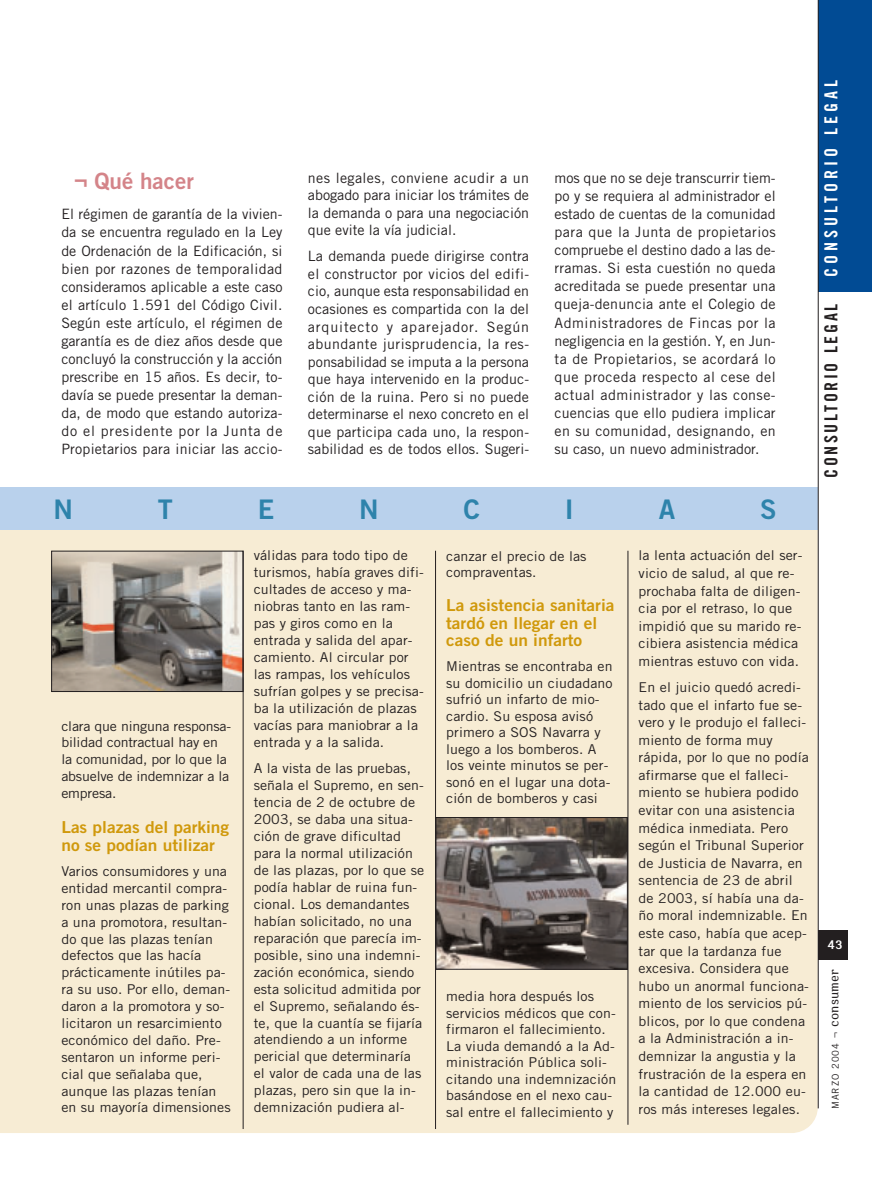
<style>
.page{position:relative;width:872px;height:1190px;background:#fff}
.page>*{position:absolute;margin:0;border:0;box-sizing:border-box;transform-origin:0 0}
.t1{font:27px "Trade Gothic Bold Two";color:#2e83ab}
.t2{font:22.5px "Trade Gothic Bold Two";color:#d48489}
.t3{font:18px "Trade Gothic Bold Cond Twenty";letter-spacing:.22em;color:#fff}
.t4{font:18px "Trade Gothic Bold Cond Twenty";letter-spacing:.14em;color:#231f20}
.t5{font:16.5px/17.4px "Trade Gothic Bold Two";color:#d0990c;scale:1.05 1}
.t6{font:14.25px/18.1px "Trade Gothic";color:#231f20;text-align:justify}
.t7{font:700 14.25px "Hydrous";color:#fff}
.t8{font:13.5px/17px "Trade Gothic";letter-spacing:.005em;color:#231f20;scale:1.05 1}
.t9{font:9.45px "Trade Gothic";letter-spacing:.09em;color:#231f20}
.s1{font-size:9.75px}
.s2{font-family:"Hydrous";font-size:15.3px}
</style>
<div class="page">
<div style="left:0;top:529px;width:818px;height:604px;background:#f7ecd4"></div>
<div style="left:818px;top:930px;width:30px;height:30px;background:#231f20"></div>
<div style="left:0;top:487px;width:818px;height:42px;background:#b9d1ec"></div>
<div style="left:818px;top:0;width:54px;height:291px;background:#014b94"></div>
<hr style="left:818px;top:0;width:1px;height:1108px;background:#231f20">
<img style="left:53px;top:553px;width:188px;height:137px">
<div style="left:51px;top:551px;width:192px;height:141px;border:1px solid #231f20"></div>
<img style="left:438px;top:819px;width:188px;height:149px">
<div style="left:436px;top:817px;width:192px;height:153px;border:1px solid #231f20"></div>
<hr style="left:243px;top:551px;width:1px;height:578px;background:#231f20">
<hr style="left:435px;top:551px;width:1px;height:578px;background:#231f20">
<hr style="left:628px;top:551px;width:1px;height:574px;background:#231f20">
<h2 class="t2" style="left:74px;top:172px;width:121px">¬ Qué hacer</h2>
<p class="t6" style="left:61px;top:207px;width:223px">El régimen de garantía de la vivien&shy;da se encuentra regulado en la Ley de Ordenación de la Edificación, si bien por razones de temporalidad consideramos aplicable a este caso el artículo 1.591 del Código Civil.<br>Según este artículo, el régimen de garantía es de diez años desde que concluyó la construcción y la acción prescribe en 15 años. Es decir, to&shy;davía se puede presentar la deman&shy;da, de modo que estando autoriza&shy;do el presidente por la Junta de Propietarios para iniciar las accio-</p>
<p class="t6" style="left:308px;top:170px;width:223px;line-height:17.5px">nes legales, conviene acudir a un abogado para iniciar los trámites de la demanda o para una negociación que evite la vía judicial.</p>
<p class="t6" style="left:308px;top:249px;width:223px;line-height:17.5px">La demanda puede dirigirse contra el constructor por vicios del edifi&shy;cio, aunque esta responsabilidad en ocasiones es compartida con la del arquitecto y aparejador. Según abundante jurisprudencia, la res&shy;ponsabilidad se imputa a la persona que haya intervenido en la produc&shy;ción de la ruina. Pero si no puede determinarse el nexo concreto en el que participa cada uno, la respon&shy;sabilidad es de todos ellos. Sugeri-</p>
<p class="t6" style="left:555px;top:170px;width:223px">mos que no se deje transcurrir tiem&shy;po y se requiera al administrador el estado de cuentas de la comunidad para que la Junta de propietarios compruebe el destino dado a las de&shy;rramas. Si esta cuestión no queda acreditada se puede presentar una queja-denuncia ante el Colegio de Administradores de Fincas por la negligencia en la gestión. Y, en Jun&shy;ta de Propietarios, se acordará lo que proceda respecto al cese del actual administrador y las conse&shy;cuencias que ello pudiera implicar en su comunidad, designando, en su caso, un nuevo administrador.</p>
<h1 class="t1" style="left:53px;top:499px;width:21px">N</h1>
<h1 class="t1" style="left:158px;top:499px;width:17px">T</h1>
<h1 class="t1" style="left:258px;top:499px;width:18px">E</h1>
<h1 class="t1" style="left:359px;top:499px;width:21px">N</h1>
<h1 class="t1" style="left:464px;top:499px;width:18px">C</h1>
<h1 class="t1" style="left:565px;top:499px;width:10px">I</h1>
<h1 class="t1" style="left:659px;top:499px;width:18px">A</h1>
<h1 class="t1" style="left:760px;top:499px;width:18px">S</h1>
<p class="t8" style="left:61px;top:719px;width:163px">clara que ninguna responsa&shy;bilidad contractual hay en la comunidad, por lo que la absuelve de indemnizar a la empresa.</p>
<p class="t5" style="left:61px;top:820px;width:161px;line-height:17.9px">Las plazas del parking no se podían utilizar</p>
<p class="t8" style="left:61px;top:864px;width:163px">Varios consumidores y una entidad mercantil compra&shy;ron unas plazas de parking a una promotora, resultan&shy;do que las plazas tenían defectos que las hacía prácticamente inútiles pa&shy;ra su uso. Por ello, deman&shy;daron a la promotora y so&shy;licitaron un resarcimiento económico del daño. Pre&shy;sentaron un informe peri&shy;cial que señalaba que, aunque las plazas tenían en su mayoría dimensiones</p>
<p class="t8" style="left:254px;top:548px;width:163px">válidas para todo tipo de turismos, había graves difi&shy;cultades de acceso y ma&shy;niobras tanto en las ram&shy;pas y giros como en la entrada y salida del apar&shy;camiento. Al circular por las rampas, los vehículos sufrían golpes y se precisa&shy;ba la utilización de plazas vacías para maniobrar a la entrada y a la salida.</p>
<p class="t8" style="left:254px;top:761px;width:164px">A la vista de las pruebas, señala el Supremo, en sen&shy;tencia de 2 de octubre de<br>2003, se daba una situa&shy;ción de grave dificultad para la normal utilización de las plazas, por lo que se podía hablar de ruina fun&shy;cional. Los demandantes habían solicitado, no una reparación que parecía im&shy;posible, sino una indemni&shy;zación económica, siendo esta solicitud admitida por el Supremo, señalando és&shy;te, que la cuantía se fijaría atendiendo a un informe pericial que determinaría el valor de cada una de las plazas, pero sin que la in&shy;demnización pudiera al-</p>
<p class="t8" style="left:446px;top:549px;width:135px;line-height:16.5px">canzar el precio de las compraventas.</p>
<p class="t5" style="left:446px;top:598px;width:162px">La asistencia sanitaria tardó en llegar en el caso de un infarto</p>
<p class="t8" style="left:446px;top:659px;width:160px;line-height:16.5px">Mientras se encontraba en su domicilio un ciudadano sufrió un infarto de mio&shy;cardio. Su esposa avisó primero a SOS Navarra y luego a los bomberos. A los veinte minutos se per&shy;sonó en el lugar una dota&shy;ción de bomberos y casi</p>
<p class="t8" style="left:446px;top:989px;width:163px;line-height:16.5px">media hora después los servicios médicos que con&shy;firmaron el fallecimiento.<br>La viuda demandó a la Ad&shy;ministración Pública soli&shy;citando una indemnización basándose en el nexo cau&shy;sal entre el fallecimiento y</p>
<p class="t8" style="left:639px;top:548px;width:158px;line-height:17.5px">la lenta actuación del ser&shy;vicio de salud, al que re&shy;prochaba falta de diligen&shy;cia por el retraso, lo que impidió que su marido re&shy;cibiera asistencia médica mientras estuvo con vida.</p>
<p class="t8" style="left:639px;top:680px;width:164px;line-height:17.5px">En el juicio quedó acredi&shy;tado que el infarto fue se&shy;vero y le produjo el falleci&shy;miento de forma muy rápida, por lo que no podía afirmarse que el falleci&shy;miento se hubiera podido evitar con una asistencia médica inmediata. Pero según el Tribunal Superior de Justicia de Navarra, en sentencia de 23 de abril de 2003, sí había una da&shy;ño moral indemnizable. En este caso, había que acep&shy;tar que la tardanza fue excesiva. Considera que hubo un anormal funciona&shy;miento de los servicios pú&shy;blicos, por lo que condena a la Administración a in&shy;demnizar la angustia y la frustración de la espera en la cantidad de 12.000 eu&shy;ros más intereses legales.</p>
<h3 class="t3" style="left:825px;top:277px;width:198px;rotate:-90deg">CONSULTORIO LEGAL</h3>
<h3 class="t4" style="left:825px;top:478px;width:175px;rotate:-90deg">CONSULTORIO LEGAL</h3>
<p class="t7" style="left:828px;top:936px;width:17px">43</p>
<p class="t9" style="left:832px;top:1109px;width:141px;rotate:-90deg">MARZO 2004 <span class="s1">¬</span> <span class="s2">consumer</span></p>
</div>
